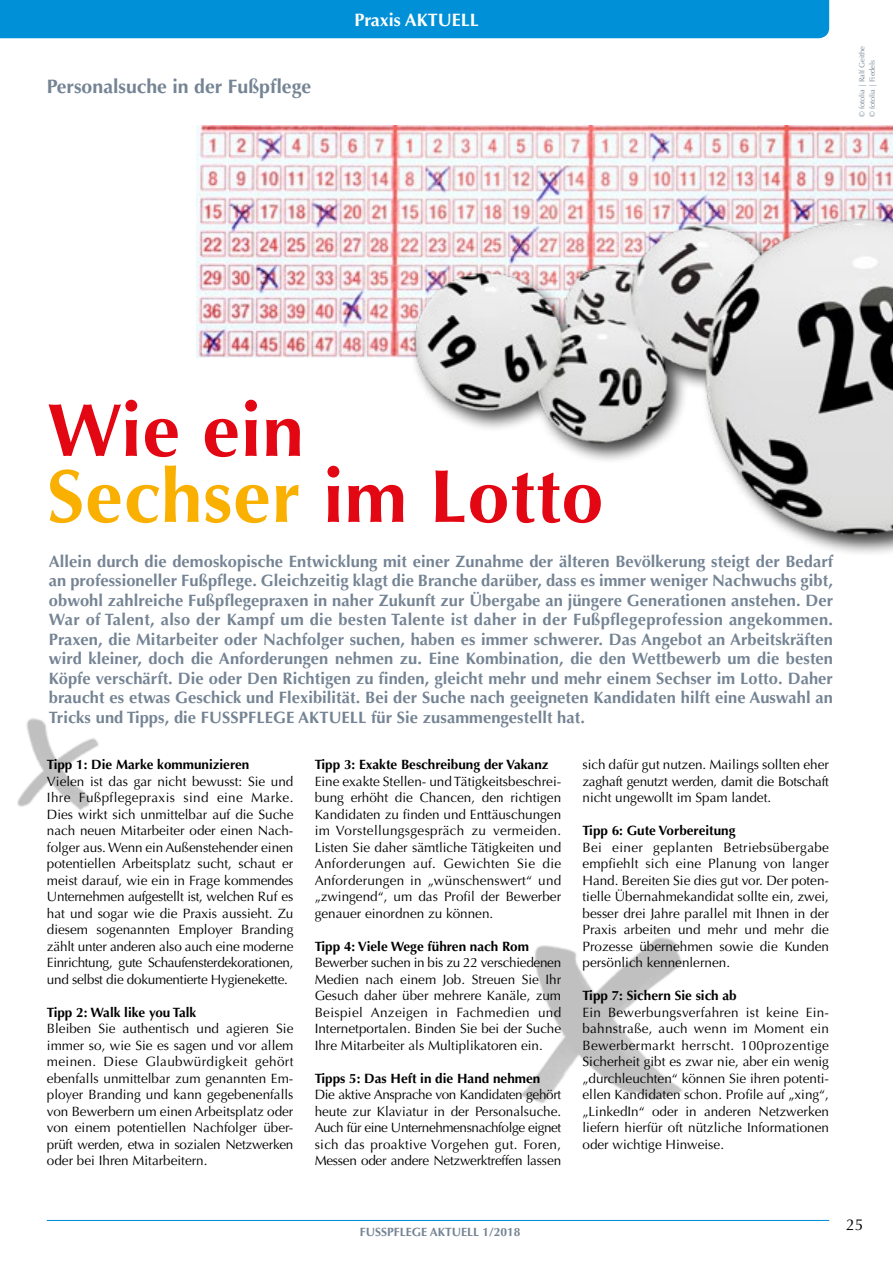
<style>
.page{position:relative;width:893px;height:1263px;background:#fff}
.page>*{position:absolute;margin:0;border:0;box-sizing:border-box;transform-origin:0 0}
.t1{font:700 75px "Optima LT Std";letter-spacing:.01em;color:#f9b000}
.t2{font:700 75px "Optima LT Std";letter-spacing:.01em;color:#e30613}
.t3{font:700 19.5px "Optima LT Std";color:#758494}
.t4{font:700 18px "Optima LT Std";color:#fff}
.t5{font:700 16.5px/19.5px "Optima LT Std";letter-spacing:.005em;color:#758494;text-align:justify}
.t6{font:15.75px "Optima LT Std";color:#000}
.t7{font:13.5px/16.5px "Optima LT Std";color:#000;text-align:justify}
.t8{font:700 13.5px "Optima LT Std";color:#000}
.t9{font:700 12px "Optima LT Std";color:#758494}
.t10{font:7.5px "Optima LT Std";color:#758494}
.s1{color:#e30613}
</style>
<div class="page">
<img style="left:17px;top:718px;width:82px;height:93px">
<img style="left:521px;top:937px;width:162px;height:166px">
<img style="left:197px;top:126px;width:696px;height:231px">
<img style="left:340px;top:186px;width:553px;height:367px">
<div style="left:0;top:0;width:829px;height:38px;background:#0090d7"></div>
<hr style="left:47px;top:1220px;width:782px;height:1px;background:#0090d7">
<p class="t3" style="left:47px;top:75px;width:266px">Personalsuche in der Fußpflege</p>
<p class="t4" style="left:354px;top:9px;width:126px">Praxis AKTUELL</p>
<p class="t10" style="left:858px;top:117px;width:73px;rotate:-90deg">© fotolia | Ralf Geithe</p>
<p class="t10" style="left:868px;top:117px;width:59px;rotate:-90deg">© fotolia | Fiedels</p>
<p class="t2" style="left:47px;top:387px;width:258px">Wie ein</p>
<p class="t1" style="left:47px;top:453px;width:558px">Sechser <span class="s1">im Lotto</span></p>
<p class="t5" style="left:49px;top:552px;width:786px">Allein durch die demoskopische Entwicklung mit einer Zunahme der älteren Bevölkerung steigt der Bedarf an professioneller Fußpflege. Gleichzeitig klagt die Branche darüber, dass es immer weniger Nachwuchs gibt, obwohl zahlreiche Fußpflegepraxen in naher Zukunft zur Übergabe an jüngere Generationen anstehen. Der War of Talent, also der Kampf um die besten Talente ist daher in der Fußpflegeprofession angekommen.<br>Praxen, die Mitarbeiter oder Nachfolger suchen, haben es immer schwerer. Das Angebot an Arbeitskräften wird kleiner, doch die Anforderungen nehmen zu. Eine Kombination, die den Wettbewerb um die besten Köpfe verschärft. Die oder Den Richtigen zu finden, gleicht mehr und mehr einem Sechser im Lotto. Daher braucht es etwas Geschick und Flexibilität. Bei der Suche nach geeigneten Kandidaten hilft eine Auswahl an Tricks und Tipps, die FUSSPFLEGE AKTUELL für Sie zusammengestellt hat.</p>
<p class="t8" style="left:47px;top:757px;width:204px">Tipp 1: Die Marke kommunizieren</p>
<p class="t7" style="left:47px;top:773px;width:248px">Vielen ist das gar nicht bewusst: Sie und Ihre Fußpflegepraxis sind eine Marke.<br>Dies wirkt sich unmittelbar auf die Suche nach neuen Mitarbeiter oder einen Nach&shy;folger aus. Wenn ein Außenstehender einen potentiellen Arbeitsplatz sucht, schaut er meist darauf, wie ein in Frage kommendes Unternehmen aufgestellt ist, welchen Ruf es hat und sogar wie die Praxis aussieht. Zu diesem sogenannten Employer Branding zählt unter anderen also auch eine moderne Einrichtung, gute Schaufensterdekorationen, und selbst die dokumentierte Hygienekette.</p>
<p class="t8" style="left:47px;top:1004px;width:151px">Tipp 2: Walk like you Talk</p>
<p class="t7" style="left:47px;top:1021px;width:248px">Bleiben Sie authentisch und agieren Sie immer so, wie Sie es sagen und vor allem meinen. Diese Glaubwürdigkeit gehört ebenfalls unmittelbar zum genannten Em&shy;ployer Branding und kann gegebenenfalls von Bewerbern um einen Arbeitsplatz oder von einem potentiellen Nachfolger über&shy;prüft werden, etwa in sozialen Netzwerken oder bei Ihren Mitarbeitern.</p>
<p class="t7" style="left:582px;top:757px;width:248px">sich dafür gut nutzen. Mailings sollten eher zaghaft genutzt werden, damit die Botschaft nicht ungewollt im Spam landet.</p>
<p class="t8" style="left:582px;top:823px;width:154px">Tipp 6: Gute Vorbereitung</p>
<p class="t7" style="left:582px;top:839px;width:248px">Bei einer geplanten Betriebsübergabe empfiehlt sich eine Planung von langer Hand. Bereiten Sie dies gut vor. Der poten&shy;tielle Übernahmekandidat sollte ein, zwei, besser drei Jahre parallel mit Ihnen in der Praxis arbeiten und mehr und mehr die Prozesse übernehmen sowie die Kunden persönlich kennenlernen.</p>
<p class="t8" style="left:582px;top:988px;width:156px">Tipp 7: Sichern Sie sich ab</p>
<p class="t7" style="left:582px;top:1004px;width:248px">Ein Bewerbungsverfahren ist keine Ein&shy;bahnstraße, auch wenn im Moment ein Bewerbermarkt herrscht. 100prozentige Sicherheit gibt es zwar nie, aber ein wenig „durchleuchten“ können Sie ihren potenti&shy;ellen Kandidaten schon. Profile auf „xing“, „LinkedIn“ oder in anderen Netzwerken liefern hierfür oft nützliche Informationen oder wichtige Hinweise.</p>
<p class="t8" style="left:315px;top:757px;width:235px">Tipp 3: Exakte Beschreibung der Vakanz</p>
<p class="t7" style="left:315px;top:773px;width:248px">Eine exakte Stellen- und Tätigkeitsbeschrei&shy;bung erhöht die Chancen, den richtigen Kandidaten zu finden und Enttäuschungen im Vorstellungsgespräch zu vermeiden.<br>Listen Sie daher sämtliche Tätigkeiten und Anforderungen auf. Gewichten Sie die Anforderungen in „wünschenswert“ und „zwingend“, um das Profil der Bewerber genauer einordnen zu können.</p>
<p class="t8" style="left:315px;top:938px;width:216px">Tipp 4: Viele Wege führen nach Rom</p>
<p class="t7" style="left:315px;top:955px;width:248px">Bewerber suchen in bis zu 22 verschiedenen Medien nach einem Job. Streuen Sie Ihr Gesuch daher über mehrere Kanäle, zum Beispiel Anzeigen in Fachmedien und Internetportalen. Binden Sie bei der Suche Ihre Mitarbeiter als Multiplikatoren ein.</p>
<p class="t8" style="left:315px;top:1070px;width:227px">Tipps 5: Das Heft in die Hand nehmen</p>
<p class="t7" style="left:315px;top:1087px;width:248px">Die aktive Ansprache von Kandidaten gehört heute zur Klaviatur in der Personalsuche.<br>Auch für eine Unternehmensnachfolge eignet sich das proaktive Vorgehen gut. Foren, Messen oder andere Netzwerktreffen lassen</p>
<p class="t9" style="left:360px;top:1224px;width:162px">FUSSPFLEGE AKTUELL 1/2018</p>
<p class="t6" style="left:846px;top:1215px;width:19px">25</p>
</div>
